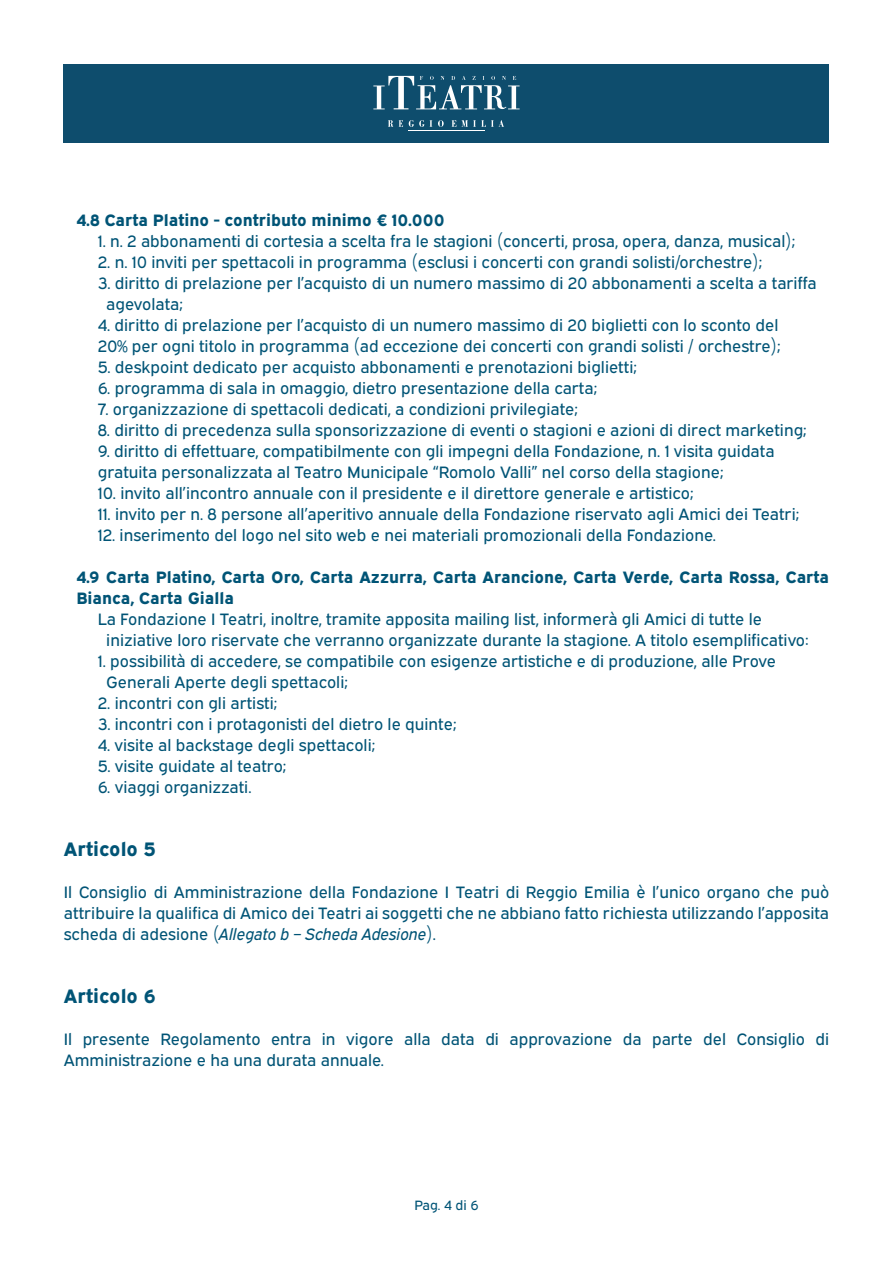
<style>
.page{position:relative;width:893px;height:1263px;background:#fff}
.page>*{position:absolute;margin:0;border:0;box-sizing:border-box;transform-origin:0 0}
.t1{font:19.5px "Expressway Xb";color:#005476}
.t2{font:16.5px/21px "Expressway Rg";color:#005476}
.t3{font:16.5px/21px "Expressway Xb";color:#005476}
.t4{font:13.5px "Expressway Rg";color:#005476}
.s1{font-style:italic}
</style>
<div class="page">
<div style="left:64px;top:64px;width:765px;height:79px;background:#0e4d6d"></div>
<svg style="left:388px;top:120px;width:116px;height:7px"></svg>
<hr style="left:409px;top:130px;width:76px;height:1px;background:#fff">
<svg style="left:373px;top:76px;width:147px;height:33px"></svg>
<p class="t3" style="left:77px;top:207px;width:370px">4.8 Carta Platino - contributo minimo € 10.000</p>
<p class="t2" style="left:98px;top:228px;width:699px">1. n. 2 abbonamenti di cortesia a scelta fra le stagioni (concerti, prosa, opera, danza, musical);</p>
<p class="t2" style="left:98px;top:249px;width:666px">2. n. 10 inviti per spettacoli in programma (esclusi i concerti con grandi solisti/orchestre);</p>
<p class="t2" style="left:106px;top:270px;width:712px;text-indent:-8px">3. diritto di prelazione per l’acquisto di un numero massimo di 20 abbonamenti a scelta a tariffa agevolata;</p>
<p class="t2" style="left:98px;top:312px;width:684px">4. diritto di prelazione per l’acquisto di un numero massimo di 20 biglietti con lo sconto del<br>20% per ogni titolo in programma (ad eccezione dei concerti con grandi solisti / orchestre);</p>
<p class="t2" style="left:98px;top:354px;width:541px">5. deskpoint dedicato per acquisto abbonamenti e prenotazioni biglietti;</p>
<p class="t2" style="left:98px;top:375px;width:501px">6. programma di sala in omaggio, dietro presentazione della carta;</p>
<p class="t2" style="left:98px;top:396px;width:482px">7. organizzazione di spettacoli dedicati, a condizioni privilegiate;</p>
<p class="t2" style="left:98px;top:417px;width:711px">8. diritto di precedenza sulla sponsorizzazione di eventi o stagioni e azioni di direct marketing;</p>
<p class="t2" style="left:98px;top:439px;width:678px">9. diritto di effettuare, compatibilmente con gli impegni della Fondazione, n. 1 visita guidata gratuita personalizzata al Teatro Municipale “Romolo Valli” nel corso della stagione;</p>
<p class="t2" style="left:98px;top:481px;width:597px">10. invito all’incontro annuale con il presidente e il direttore generale e artistico;</p>
<p class="t2" style="left:98px;top:502px;width:703px">11. invito per n. 8 persone all’aperitivo annuale della Fondazione riservato agli Amici dei Teatri;</p>
<p class="t2" style="left:98px;top:523px;width:619px">12. inserimento del logo nel sito web e nei materiali promozionali della Fondazione.</p>
<p class="t3" style="left:77px;top:564px;width:754px">4.9 Carta Platino, Carta Oro, Carta Azzurra, Carta Arancione, Carta Verde, Carta Rossa, Carta<br>Bianca, Carta Gialla</p>
<p class="t2" style="left:106px;top:607px;width:704px;text-indent:-8px">La Fondazione I Teatri, inoltre, tramite apposita mailing list, informerà gli Amici di tutte le iniziative loro riservate che verranno organizzate durante la stagione. A titolo esemplificativo:</p>
<p class="t2" style="left:106px;top:649px;width:671px;text-indent:-8px">1. possibilità di accedere, se compatibile con esigenze artistiche e di produzione, alle Prove<br>Generali Aperte degli spettacoli;</p>
<p class="t2" style="left:98px;top:691px;width:181px">2. incontri con gli artisti;</p>
<p class="t2" style="left:98px;top:712px;width:360px">3. incontri con i protagonisti del dietro le quinte;</p>
<p class="t2" style="left:98px;top:733px;width:279px">4. visite al backstage degli spettacoli;</p>
<p class="t2" style="left:98px;top:754px;width:190px">5. visite guidate al teatro;</p>
<p class="t2" style="left:98px;top:775px;width:155px">6. viaggi organizzati.</p>
<p class="t1" style="left:64px;top:833px;width:94px">Articolo 5</p>
<p class="t2" style="left:64px;top:879px;width:767px;text-align:justify">Il Consiglio di Amministrazione della Fondazione I Teatri di Reggio Emilia è l’unico organo che può attribuire la qualifica di Amico dei Teatri ai soggetti che ne abbiano fatto richiesta utilizzando l’apposita scheda di adesione (<span class="s1">Allegato b – Scheda Adesione</span>).</p>
<p class="t1" style="left:64px;top:980px;width:94px">Articolo 6</p>
<p class="t2" style="left:64px;top:1026px;width:767px">Il presente Regolamento entra in vigore alla data di approvazione da parte del Consiglio di<br>Amministrazione e ha una durata annuale.</p>
<p class="t4" style="left:414px;top:1194px;width:66px">Pag. 4 di 6</p>
</div>
